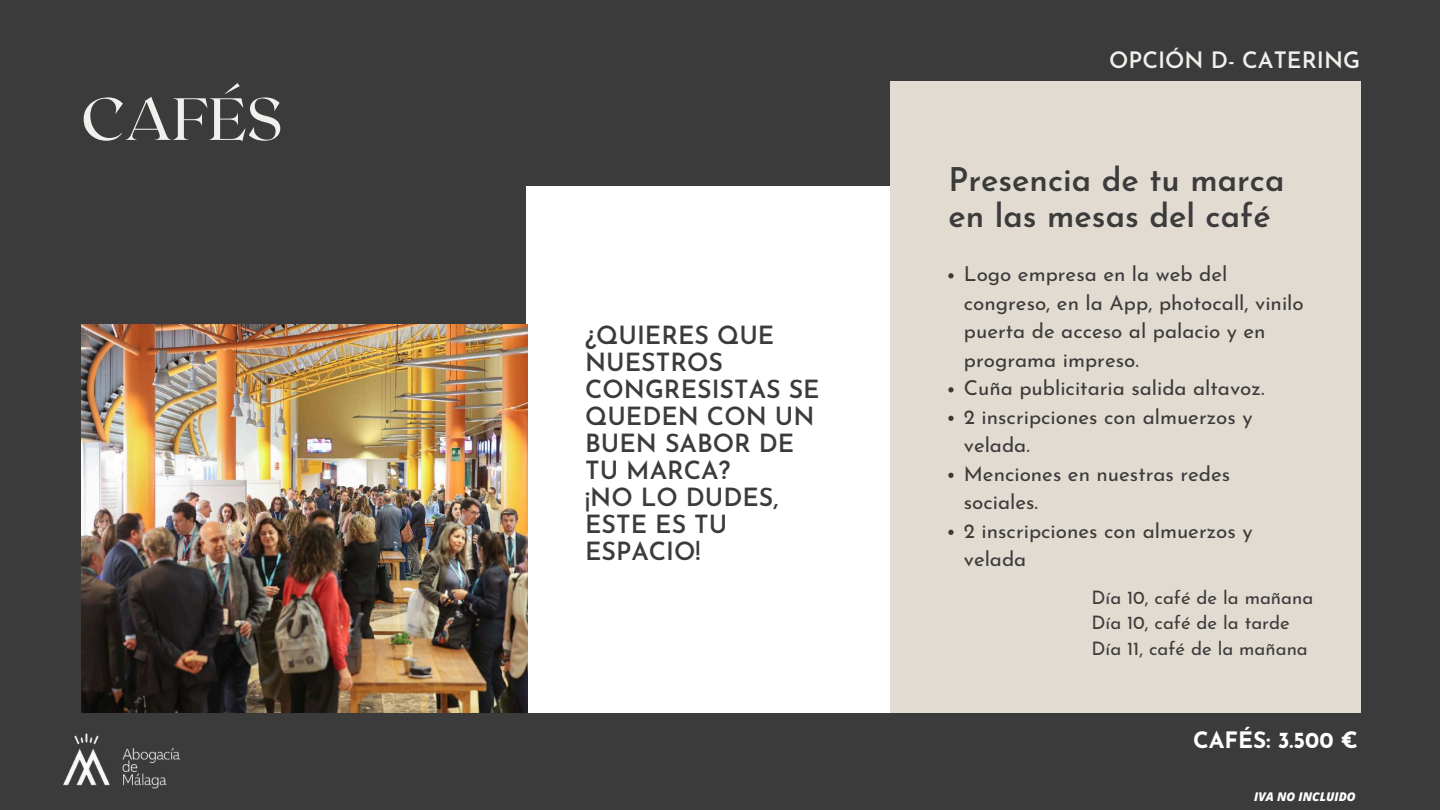
<style>
.page{position:relative;width:1440px;height:810px;background:#3b3b3b}
.page>*{position:absolute;margin:0;border:0;box-sizing:border-box;transform-origin:0 0}
.t1{font:59.4px "Roxborough CF";color:#f2f0ec}
.t2{font:600 32.6px/35.2px "Josefin Sans";color:#3b3b3b}
.t3{font:600 25px/27px "Josefin Sans";color:#3b3b3b}
.t4{font:600 22.6px "Josefin Sans";color:#f2f0ec}
.t5{font:700 22.6px "Josefin Sans";color:#fff}
.t6{font:20.6px/28.5px "Josefin Sans";color:#3b3b3b}
.t7{font:18.6px/25.5px "Josefin Sans";color:#3b3b3b}
.t8{font:italic 800 12px "Open Sans";color:#fff}
</style>
<div class="page">
<div style="left:890px;top:81px;width:470px;height:632px;background:#e1dbd1"></div>
<div style="left:527px;top:187px;width:363px;height:526px;background:#fff"></div>
<img style="left:81px;top:324px;width:446px;height:389px">
<svg style="left:948px;top:273px;width:6px;height:5px"></svg>
<svg style="left:948px;top:387px;width:6px;height:5px"></svg>
<svg style="left:948px;top:416px;width:6px;height:5px"></svg>
<svg style="left:948px;top:473px;width:6px;height:5px"></svg>
<svg style="left:948px;top:530px;width:6px;height:5px"></svg>
<img style="left:63px;top:733px;width:117px;height:56px">
<h1 class="t1" style="left:81px;top:80px;width:203px">CAFÉS</h1>
<p class="t3" style="left:585px;top:324px;width:236px">¿QUIERES QUE<br>NUESTROS<br>CONGRESISTAS SE<br>QUEDEN CON UN<br>BUEN SABOR DE<br>TU MARCA?<br>¡NO LO DUDES,<br>ESTE ES TU<br>ESPACIO!</p>
<p class="t4" style="left:1109px;top:51px;width:252px">OPCIÓN D- CATERING</p>
<h2 class="t2" style="left:948px;top:166px;width:338px">Presencia de tu marca en las mesas del café</h2>
<p class="t6" style="left:964px;top:262px;width:341px">Logo empresa en la web del congreso, en la App, photocall, vinilo puerta de acceso al palacio y en programa impreso.<br>Cuña publicitaria salida altavoz.<br>2 inscripciones con almuerzos y velada.<br>Menciones en nuestras redes sociales.<br>2 inscripciones con almuerzos y velada</p>
<p class="t7" style="left:1092px;top:586px;width:223px">Día 10, café de la mañana<br>Día 10, café de la tarde<br>Día 11, café de la mañana</p>
<p class="t5" style="left:1193px;top:731px;width:167px">CAFÉS: 3.500 €</p>
<p class="t8" style="left:1254px;top:788px;width:103px">IVA NO INCLUIDO</p>
</div>
